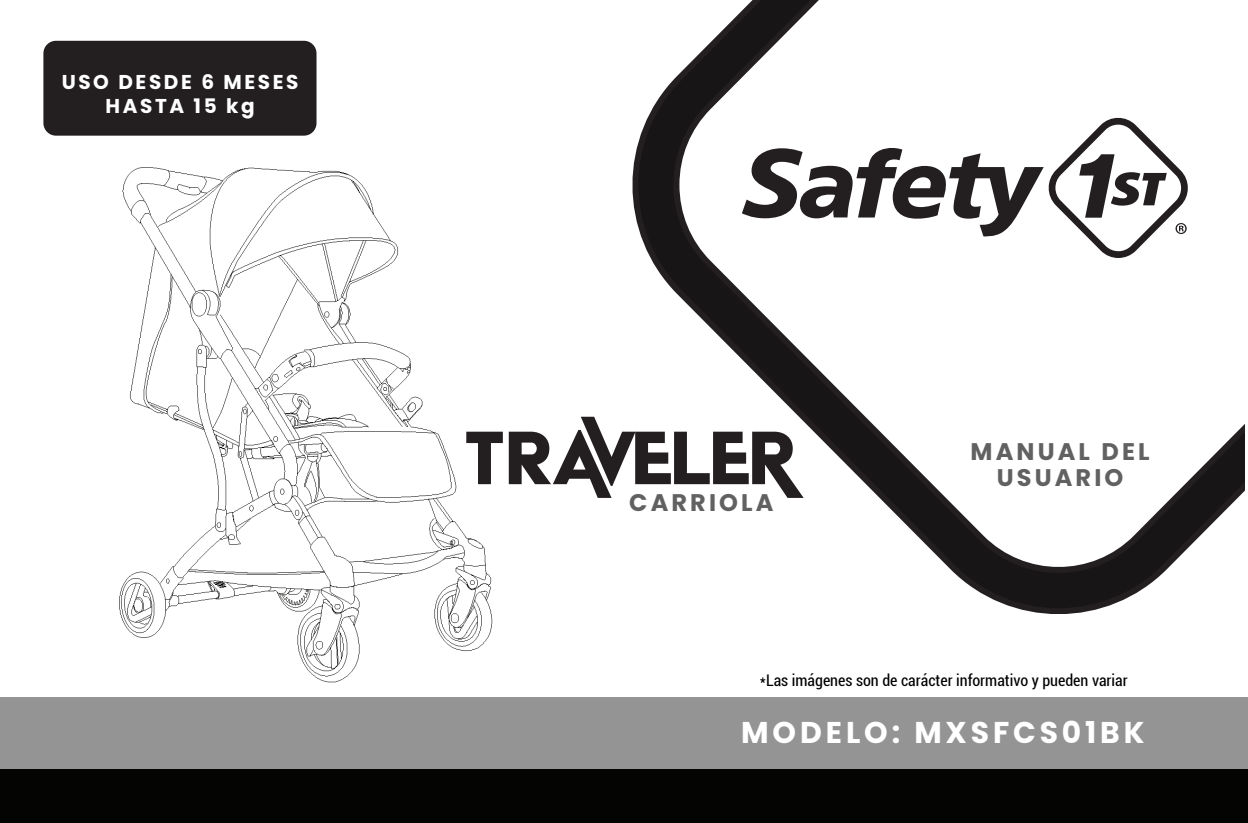
<style>
.page{position:relative;width:1248px;height:823px;background:#fff}
.page>*{position:absolute;margin:0;border:0;box-sizing:border-box;transform-origin:0 0}
.t1{font:700 30px "Poppins";letter-spacing:.13em;color:#fff}
.t2{font:700 24px/26px "Poppins";letter-spacing:.13em;color:#606160;text-align:center}
.t3{font:700 20px/24px "Poppins";letter-spacing:.13em;color:#fff;text-align:center}
.t4{font:condensed 16px "Roboto";color:#000}
</style>
<div class="page">
<img style="left:119px;top:53px;width:493px;height:630px">
<div style="left:103px;top:379px;width:21px;height:24px;background:#fff;border-radius:50%"></div>
<div style="left:0;top:697px;width:1247px;height:87px;background:#949494"></div>
<div style="left:0;top:768px;width:1247px;height:54px;background:#040503"></div>
<svg style="left:632px;top:0;width:612px;height:613px"></svg>
<div style="left:43px;top:41px;width:273px;height:95px;background:#231f20;border-radius:13px"></div>
<svg style="left:466px;top:416px;width:337px;height:81px"></svg>
<p class="t3" style="left:62px;top:70px;width:238px">USO DESDE 6 MESES<br>HASTA 15 kg</p>
<h2 class="t2" style="left:629px;top:489px;width:146px">CARRIOLA</h2>
<h2 class="t2" style="left:970px;top:438px;width:180px">MANUAL DEL<br>USUARIO</h2>
<p class="t4" style="left:759px;top:668px;width:369px">*Las imágenes son de carácter informativo y pueden variar</p>
<h1 class="t1" style="left:741px;top:715px;width:405px">MODELO: MXSFCS01BK</h1>
</div>
